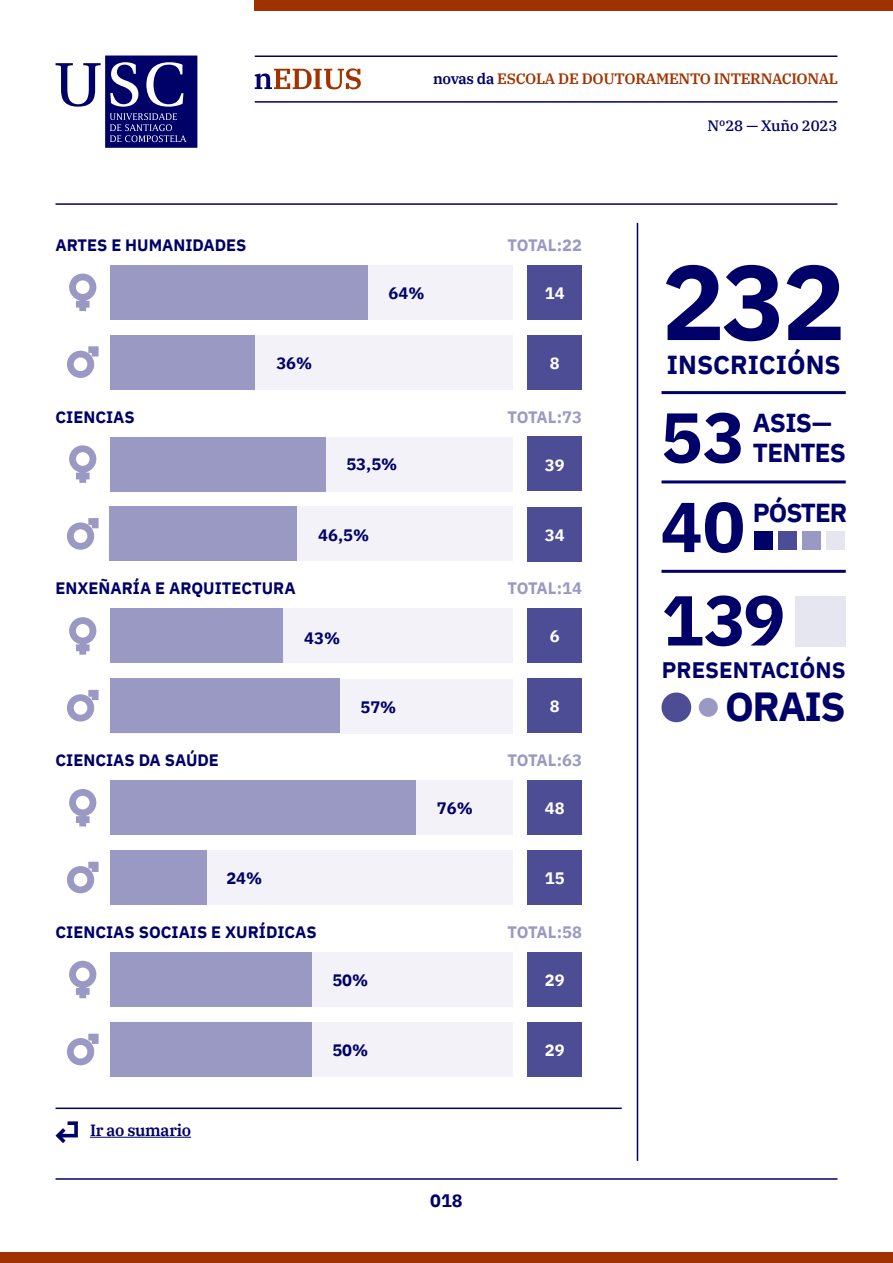
<style>
.page{position:relative;width:893px;height:1263px;background:#fff}
.page>*{position:absolute;margin:0;border:0;box-sizing:border-box;transform-origin:0 0}
.t1{font:700 105.9px "IBM Plex Sans";color:#000069}
.t2{font:700 70.5px/91.3px "IBM Plex Sans";color:#000069}
.t3{font:700 40.5px "IBM Plex Sans";letter-spacing:-.04em;color:#000069}
.t4{font:700 25.95px/29.2px "IBM Plex Sans";letter-spacing:-.03em;color:#000069}
.t5{font:700 25.95px "IBM Plex Sans";color:#000069}
.t6{font:700 22.35px "IBM Plex Sans";color:#000069}
.t7{font:700 18px "IBM Plex Sans";color:#000069}
.t8{font:700 16.5px "IBM Plex Sans";color:#000069}
.t9{font:700 16.5px "IBM Plex Sans";letter-spacing:-.025em;color:#9999c3}
.t10{font:700 16.5px "IBM Plex Sans";color:#fff}
.t11{font:600 16.2px "IBM Plex Serif";letter-spacing:-.02em;color:#000069}
.t12{font:600 15px "IBM Plex Serif";letter-spacing:-.02em;color:#a13300}
.t13{font:500 15px "IBM Plex Serif";letter-spacing:-.01em;color:#000069}
.s1{color:#000069}
</style>
<div class="page">
<hr style="left:255px;top:56px;width:582px;height:1px;background:#000069">
<hr style="left:255px;top:101px;width:582px;height:2px;background:#000069">
<div style="left:255px;top:0;width:638px;height:10px;background:#a03200"></div>
<div style="left:0;top:1252px;width:893px;height:11px;background:#a03200"></div>
<hr style="left:56px;top:203px;width:781px;height:2px;background:#000069">
<hr style="left:90px;top:1137px;width:101px;height:1px;background:#000069">
<svg style="left:56px;top:1121px;width:22px;height:22px"></svg>
<hr style="left:637px;top:223px;width:1px;height:938px;background:#000069">
<hr style="left:56px;top:1107px;width:566px;height:2px;background:#000069">
<hr style="left:56px;top:1178px;width:781px;height:2px;background:#000069">
<svg style="left:255px;top:68px;width:106px;height:21px"></svg>
<svg style="left:56px;top:56px;width:141px;height:92px"></svg>
<div style="left:110px;top:679px;width:402px;height:54px;background:#f2f2f8"></div>
<div style="left:110px;top:335px;width:402px;height:55px;background:#f2f2f8"></div>
<div style="left:110px;top:265px;width:402px;height:55px;background:#f2f2f8"></div>
<div style="left:110px;top:437px;width:402px;height:54px;background:#f2f2f8"></div>
<div style="left:110px;top:608px;width:402px;height:55px;background:#f2f2f8"></div>
<div style="left:110px;top:780px;width:402px;height:55px;background:#f2f2f8"></div>
<div style="left:110px;top:952px;width:402px;height:55px;background:#f2f2f8"></div>
<div style="left:110px;top:335px;width:145px;height:54px;background:#9999c3"></div>
<div style="left:110px;top:506px;width:402px;height:55px;background:#f2f2f8"></div>
<div style="left:110px;top:678px;width:229px;height:55px;background:#9999c3"></div>
<div style="left:110px;top:850px;width:402px;height:55px;background:#f2f2f8"></div>
<div style="left:110px;top:1022px;width:402px;height:55px;background:#f2f2f8"></div>
<div style="left:527px;top:265px;width:55px;height:54px;background:#4d4d96"></div>
<div style="left:527px;top:437px;width:55px;height:54px;background:#4d4d96"></div>
<div style="left:527px;top:608px;width:55px;height:55px;background:#4d4d96"></div>
<div style="left:527px;top:780px;width:55px;height:55px;background:#4d4d96"></div>
<div style="left:527px;top:952px;width:55px;height:54px;background:#4d4d96"></div>
<div style="left:527px;top:335px;width:55px;height:54px;background:#4d4d96"></div>
<div style="left:527px;top:507px;width:55px;height:54px;background:#4d4d96"></div>
<div style="left:527px;top:679px;width:55px;height:54px;background:#4d4d96"></div>
<div style="left:527px;top:850px;width:55px;height:55px;background:#4d4d96"></div>
<div style="left:527px;top:1022px;width:55px;height:55px;background:#4d4d96"></div>
<svg style="left:69px;top:274px;width:27px;height:37px"></svg>
<svg style="left:69px;top:445px;width:27px;height:38px"></svg>
<svg style="left:69px;top:617px;width:27px;height:38px"></svg>
<svg style="left:69px;top:789px;width:27px;height:37px"></svg>
<svg style="left:69px;top:961px;width:27px;height:37px"></svg>
<svg style="left:67px;top:346px;width:32px;height:32px"></svg>
<svg style="left:67px;top:518px;width:32px;height:32px"></svg>
<svg style="left:67px;top:690px;width:32px;height:31px"></svg>
<svg style="left:67px;top:862px;width:32px;height:31px"></svg>
<svg style="left:67px;top:1034px;width:32px;height:31px"></svg>
<div style="left:110px;top:265px;width:257px;height:55px;background:#9999c3"></div>
<hr style="left:661px;top:391px;width:185px;height:3px;background:#000069">
<hr style="left:661px;top:480px;width:185px;height:3px;background:#000069">
<hr style="left:661px;top:570px;width:185px;height:3px;background:#000069">
<div style="left:754px;top:531px;width:19px;height:19px;background:#000069"></div>
<div style="left:778px;top:531px;width:19px;height:19px;background:#4d4d96"></div>
<div style="left:826px;top:531px;width:19px;height:19px;background:#e6e6f0"></div>
<div style="left:802px;top:531px;width:19px;height:19px;background:#9999c3"></div>
<div style="left:661px;top:692px;width:30px;height:30px;background:#4d4d96;border-radius:50%"></div>
<div style="left:699px;top:698px;width:19px;height:19px;background:#9999c3;border-radius:50%"></div>
<div style="left:796px;top:596px;width:50px;height:50px;background:#e6e6f0"></div>
<div style="left:110px;top:437px;width:215px;height:54px;background:#9999c3"></div>
<div style="left:110px;top:506px;width:187px;height:55px;background:#9999c3"></div>
<div style="left:110px;top:608px;width:173px;height:55px;background:#9999c3"></div>
<div style="left:110px;top:780px;width:306px;height:55px;background:#9999c3"></div>
<div style="left:110px;top:850px;width:96px;height:55px;background:#9999c3"></div>
<div style="left:110px;top:952px;width:201px;height:55px;background:#9999c3"></div>
<div style="left:110px;top:1022px;width:201px;height:55px;background:#9999c3"></div>
<p class="t12" style="left:433px;top:67px;width:407px"><span class="s1">novas da</span> ESCOLA DE DOUTORAMENTO INTERNACIONAL</p>
<p class="t13" style="left:708px;top:114px;width:131px">Nº28 — Xuño 2023</p>
<p class="t8" style="left:56px;top:232px;width:193px">ARTES E HUMANIDADES</p>
<p class="t9" style="left:507px;top:232px;width:76px">TOTAL:22</p>
<p class="t8" style="left:389px;top:280px;width:37px">64%</p>
<p class="t10" style="left:545px;top:280px;width:21px">14</p>
<p class="t8" style="left:276px;top:350px;width:37px">36%</p>
<p class="t10" style="left:550px;top:350px;width:11px">8</p>
<p class="t8" style="left:56px;top:404px;width:81px">CIENCIAS</p>
<p class="t9" style="left:507px;top:404px;width:76px">TOTAL:73</p>
<p class="t8" style="left:346px;top:451px;width:52px">53,5%</p>
<p class="t10" style="left:545px;top:452px;width:21px">39</p>
<p class="t8" style="left:318px;top:522px;width:52px">46,5%</p>
<p class="t10" style="left:545px;top:522px;width:21px">34</p>
<p class="t8" style="left:56px;top:575px;width:242px">ENXEÑARÍA E ARQUITECTURA</p>
<p class="t9" style="left:507px;top:575px;width:76px">TOTAL:14</p>
<p class="t8" style="left:304px;top:625px;width:37px">43%</p>
<p class="t10" style="left:550px;top:623px;width:11px">6</p>
<p class="t8" style="left:360px;top:693px;width:37px">57%</p>
<p class="t10" style="left:550px;top:693px;width:11px">8</p>
<p class="t8" style="left:56px;top:747px;width:165px">CIENCIAS DA SAÚDE</p>
<p class="t9" style="left:507px;top:747px;width:76px">TOTAL:63</p>
<p class="t8" style="left:437px;top:795px;width:37px">76%</p>
<p class="t10" style="left:545px;top:795px;width:21px">48</p>
<p class="t8" style="left:226px;top:865px;width:37px">24%</p>
<p class="t10" style="left:545px;top:865px;width:21px">15</p>
<p class="t8" style="left:56px;top:919px;width:263px">CIENCIAS SOCIAIS E XURÍDICAS</p>
<p class="t9" style="left:507px;top:919px;width:76px">TOTAL:58</p>
<p class="t8" style="left:332px;top:967px;width:37px">50%</p>
<p class="t10" style="left:545px;top:967px;width:21px">29</p>
<p class="t8" style="left:332px;top:1037px;width:37px">50%</p>
<p class="t10" style="left:545px;top:1037px;width:21px">29</p>
<p class="t11" style="left:90px;top:1118px;width:103px">Ir ao sumario</p>
<p class="t7" style="left:430px;top:1186px;width:34px">018</p>
<h1 class="t1" style="left:661px;top:218px;width:186px">232</h1>
<h3 class="t5" style="left:667px;top:344px;width:175px">INSCRICIÓNS</h3>
<h2 class="t2" style="left:660px;top:386px;width:127px">53<br>40<br>139</h2>
<h3 class="t4" style="left:753px;top:406px;width:95px">ASIS—<br>TENTES</h3>
<h3 class="t4" style="left:753px;top:496px;width:96px">PÓSTER</h3>
<h3 class="t6" style="left:662px;top:652px;width:185px">PRESENTACIÓNS</h3>
<h3 class="t3" style="left:725px;top:674px;width:122px">ORAIS</h3>
</div>
